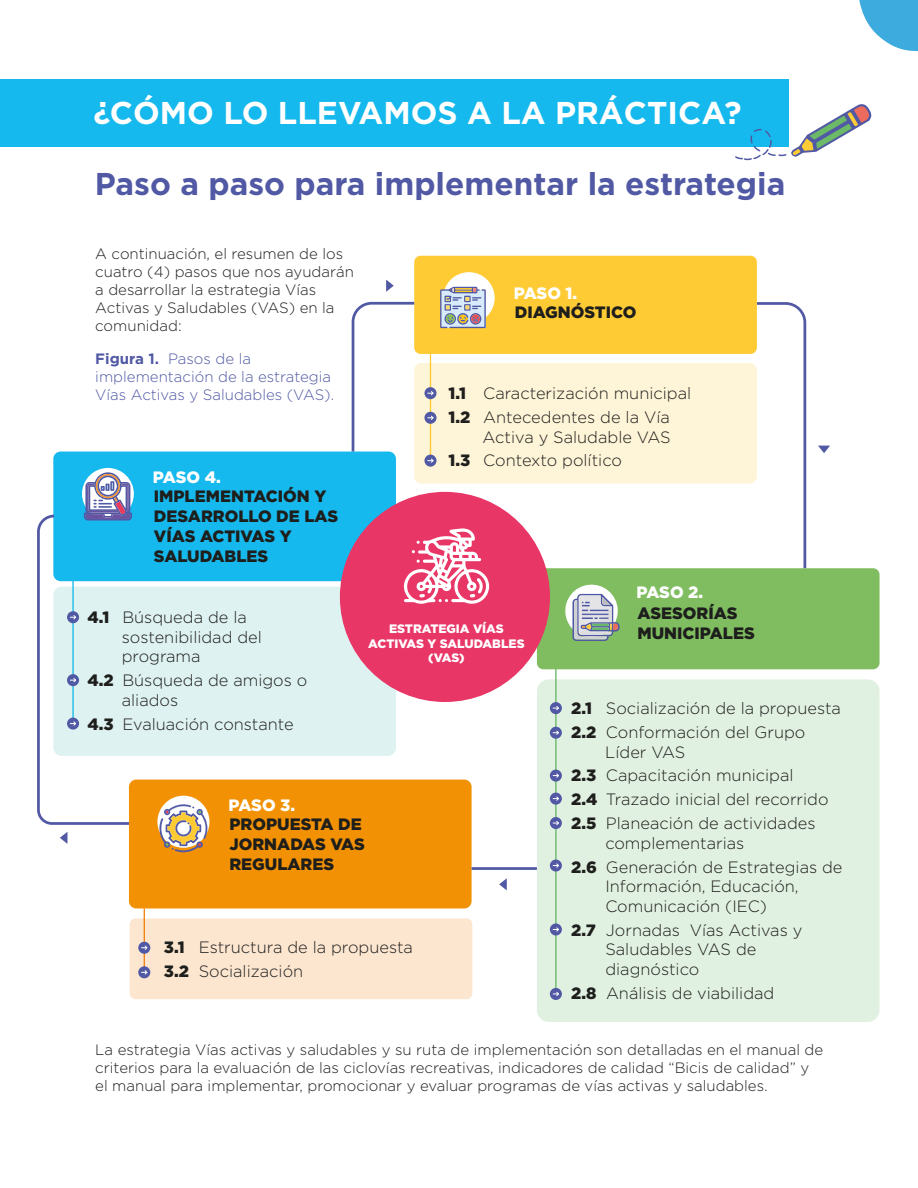
<style>
.page{position:relative;width:918px;height:1188px;background:#fff}
.page>*{position:absolute;margin:0;border:0;box-sizing:border-box;transform-origin:0 0}
.t1{font:700 31.5px "Gotham";color:#5159a4}
.t2{font:700 31.5px "Gotham";color:#fff}
.t3{font:900 16.5px/19.8px "Gotham";color:#1e1e1c}
.t4{font:900 16.5px "Gotham";letter-spacing:-.01em;color:#fff}
.t5{font:300 16.35px/23.9px "Gotham";color:#1e1e1c}
.t6{font:300 15px/18px "Gotham";color:#1e1f1d}
.t7{font:300 15px/18px "Gotham";color:#5159a4}
.t8{font:900 12.3px/14.7px "Gotham";color:#fff;text-align:center}
.s1{font-weight:700}
.s2{font-weight:900}
</style>
<div class="page">
<svg style="left:859px;top:0;width:59px;height:52px"></svg>
<div style="left:0;top:79px;width:789px;height:68px;background:#16b9ed"></div>
<svg style="left:735px;top:104px;width:137px;height:56px"></svg>
<div style="left:130px;top:918px;width:342px;height:81px;background:#fce6d0;border-radius:6px"></div>
<hr style="left:144px;top:908px;width:1px;height:64px;background:#f08412">
<div style="left:138px;top:942px;width:12px;height:12px;background:#5159a4;border-radius:50%"></div>
<svg style="left:142px;top:945px;width:6px;height:5px"></svg>
<div style="left:138px;top:966px;width:12px;height:12px;background:#5159a4;border-radius:50%"></div>
<svg style="left:142px;top:970px;width:6px;height:5px"></svg>
<svg style="left:756px;top:302px;width:51px;height:266px"></svg>
<div style="left:414px;top:363px;width:343px;height:121px;background:#fef4d7;border-radius:7px"></div>
<div style="left:414px;top:256px;width:343px;height:98px;background:#fecb34;border-radius:6px"></div>
<div style="left:443px;top:272px;width:52px;height:52px;background:#fff;border-radius:50%"></div>
<svg style="left:440px;top:287px;width:46px;height:41px;background:#aeb4c4"></svg>
<hr style="left:430px;top:354px;width:1px;height:108px;background:#fecb34">
<svg style="left:424px;top:387px;width:13px;height:12px"></svg>
<svg style="left:428px;top:390px;width:6px;height:6px"></svg>
<svg style="left:424px;top:412px;width:13px;height:12px"></svg>
<svg style="left:428px;top:415px;width:6px;height:6px"></svg>
<svg style="left:424px;top:455px;width:13px;height:12px"></svg>
<svg style="left:428px;top:458px;width:6px;height:5px"></svg>
<div style="left:53px;top:452px;width:343px;height:129px;background:#16b9ed;border-radius:7px"></div>
<div style="left:82px;top:468px;width:52px;height:52px;background:#fff;border-radius:50%"></div>
<div style="left:53px;top:587px;width:343px;height:169px;background:#def2f1;border-radius:8px"></div>
<div style="left:129px;top:780px;width:343px;height:128px;background:#f29103;border-radius:7px"></div>
<div style="left:157px;top:796px;width:53px;height:52px;background:#fff;border-radius:50%"></div>
<svg style="left:159px;top:804px;width:49px;height:48px"></svg>
<div style="left:537px;top:568px;width:343px;height:101px;background:#7fbd60;border-radius:6px"></div>
<div style="left:537px;top:679px;width:343px;height:343px;background:#e1f1e1;border-radius:12px"></div>
<svg style="left:565px;top:584px;width:55px;height:57px"></svg>
<hr style="left:555px;top:669px;width:2px;height:325px;background:#6bb866">
<div style="left:550px;top:702px;width:12px;height:12px;background:#5159a4;border-radius:50%"></div>
<svg style="left:553px;top:706px;width:6px;height:5px"></svg>
<div style="left:550px;top:727px;width:12px;height:12px;background:#5159a4;border-radius:50%"></div>
<svg style="left:553px;top:730px;width:6px;height:5px"></svg>
<div style="left:550px;top:793px;width:12px;height:12px;background:#5159a4;border-radius:50%"></div>
<svg style="left:553px;top:796px;width:6px;height:5px"></svg>
<div style="left:550px;top:770px;width:12px;height:12px;background:#5159a4;border-radius:50%"></div>
<svg style="left:553px;top:773px;width:6px;height:5px"></svg>
<div style="left:550px;top:860px;width:12px;height:12px;background:#5159a4;border-radius:50%"></div>
<svg style="left:553px;top:863px;width:6px;height:5px"></svg>
<div style="left:550px;top:988px;width:12px;height:12px;background:#5159a4;border-radius:50%"></div>
<svg style="left:553px;top:992px;width:6px;height:4px"></svg>
<div style="left:550px;top:817px;width:12px;height:12px;background:#5159a4;border-radius:50%"></div>
<svg style="left:553px;top:821px;width:6px;height:5px"></svg>
<svg style="left:550px;top:923px;width:12px;height:13px"></svg>
<svg style="left:553px;top:927px;width:7px;height:5px"></svg>
<hr style="left:472px;top:867px;width:65px;height:3px;background:#5159a4">
<svg style="left:37px;top:472px;width:95px;height:354px"></svg>
<svg style="left:350px;top:301px;width:67px;height:153px"></svg>
<svg style="left:386px;top:280px;width:8px;height:12px"></svg>
<svg style="left:818px;top:446px;width:12px;height:7px"></svg>
<svg style="left:499px;top:878px;width:8px;height:12px"></svg>
<svg style="left:60px;top:832px;width:7px;height:12px"></svg>
<div style="left:340px;top:492px;width:210px;height:210px;background:#e83666;border-radius:50%"></div>
<svg style="left:403px;top:528px;width:86px;height:76px"></svg>
<h1 class="t2" style="left:93px;top:95px;width:650px">¿CÓMO LO LLEVAMOS A LA PRÁCTICA?</h1>
<h1 class="t1" style="left:95px;top:165px;width:692px">Paso a paso para implementar la estrategia</h1>
<p class="t6" style="left:95px;top:244px;width:260px">A continuación, el resumen de los cuatro (4) pasos que nos ayudarán a desarrollar la estrategia Vías<br>Activas y Saludables (VAS) en la comunidad:</p>
<p class="t7" style="left:95px;top:350px;width:240px"><span class="s1">Figura 1.</span> Pasos de la implementación de la estrategia<br>Vías Activas y Saludables (VAS).</p>
<p class="t4" style="left:153px;top:467px;width:69px">PASO 4.</p>
<p class="t3" style="left:154px;top:486px;width:186px">IMPLEMENTACIÓN Y<br>DESARROLLO DE LAS<br>VÍAS ACTIVAS Y<br>SALUDABLES</p>
<p class="t4" style="left:514px;top:283px;width:65px">PASO 1.</p>
<p class="t3" style="left:515px;top:302px;width:123px">DIAGNÓSTICO</p>
<p class="t5" style="left:448px;top:381px;width:244px"><span class="s2">1.1</span> Caracterización municipal<br><span class="s2">1.2</span> Antecedentes de la Vía</p>
<p class="t5" style="left:448px;top:425px;width:224px;text-indent:34px">Activa y Saludable VAS<br><span class="s2">1.3</span> Contexto político</p>
<p class="t4" style="left:636px;top:583px;width:68px">PASO 2.</p>
<p class="t5" style="left:122px;top:607px;width:142px;line-height:19.6px;text-indent:-34px"><span class="s2">4.1</span> Búsqueda de la sostenibilidad del programa</p>
<p class="t5" style="left:122px;top:670px;width:187px;line-height:19.6px;text-indent:-34px"><span class="s2">4.2</span> Búsqueda de amigos o aliados</p>
<p class="t5" style="left:88px;top:712px;width:208px"><span class="s2">4.3</span> Evaluación constante</p>
<p class="t4" style="left:228px;top:795px;width:68px">PASO 3.</p>
<p class="t8" style="left:368px;top:621px;width:158px">ESTRATEGIA VÍAS<br>ACTIVAS Y SALUDABLES (VAS)</p>
<p class="t3" style="left:229px;top:814px;width:137px">PROPUESTA DE<br>JORNADAS VAS<br>REGULARES</p>
<p class="t5" style="left:164px;top:935px;width:251px"><span class="s2">3.1</span> Estructura de la propuesta<br><span class="s2">3.2</span> Socialización</p>
<p class="t3" style="left:637px;top:603px;width:119px">ASESORÍAS<br>MUNICIPALES</p>
<p class="t5" style="left:571px;top:696px;width:271px"><span class="s2">2.1</span> Socialización de la propuesta<br><span class="s2">2.2</span> Conformación del Grupo</p>
<p class="t5" style="left:571px;top:740px;width:259px;text-indent:34px">Líder VAS<br><span class="s2">2.3</span> Capacitación municipal<br><span class="s2">2.4</span> Trazado inicial del recorrido<br><span class="s2">2.5</span> Planeación de actividades</p>
<p class="t5" style="left:571px;top:831px;width:273px;text-indent:34px">complementarias<br><span class="s2">2.6</span> Generación de Estrategias de</p>
<p class="t5" style="left:605px;top:876px;width:195px;line-height:19.6px">Información, Educación,<br>Comunicación (IEC)</p>
<p class="t5" style="left:605px;top:920px;width:199px;line-height:19.6px;text-indent:-34px"><span class="s2">2.7</span> Jornadas Vías Activas y<br>Saludables VAS de diagnóstico</p>
<p class="t5" style="left:571px;top:981px;width:205px"><span class="s2">2.8</span> Análisis de viabilidad</p>
<p class="t6" style="left:95px;top:1041px;width:729px">La estrategia Vías activas y saludables y su ruta de implementación son detalladas en el manual de criterios para la evaluación de las ciclovías recreativas, indicadores de calidad “Bicis de calidad” y el manual para implementar, promocionar y evaluar programas de vías activas y saludables.</p>
</div>
